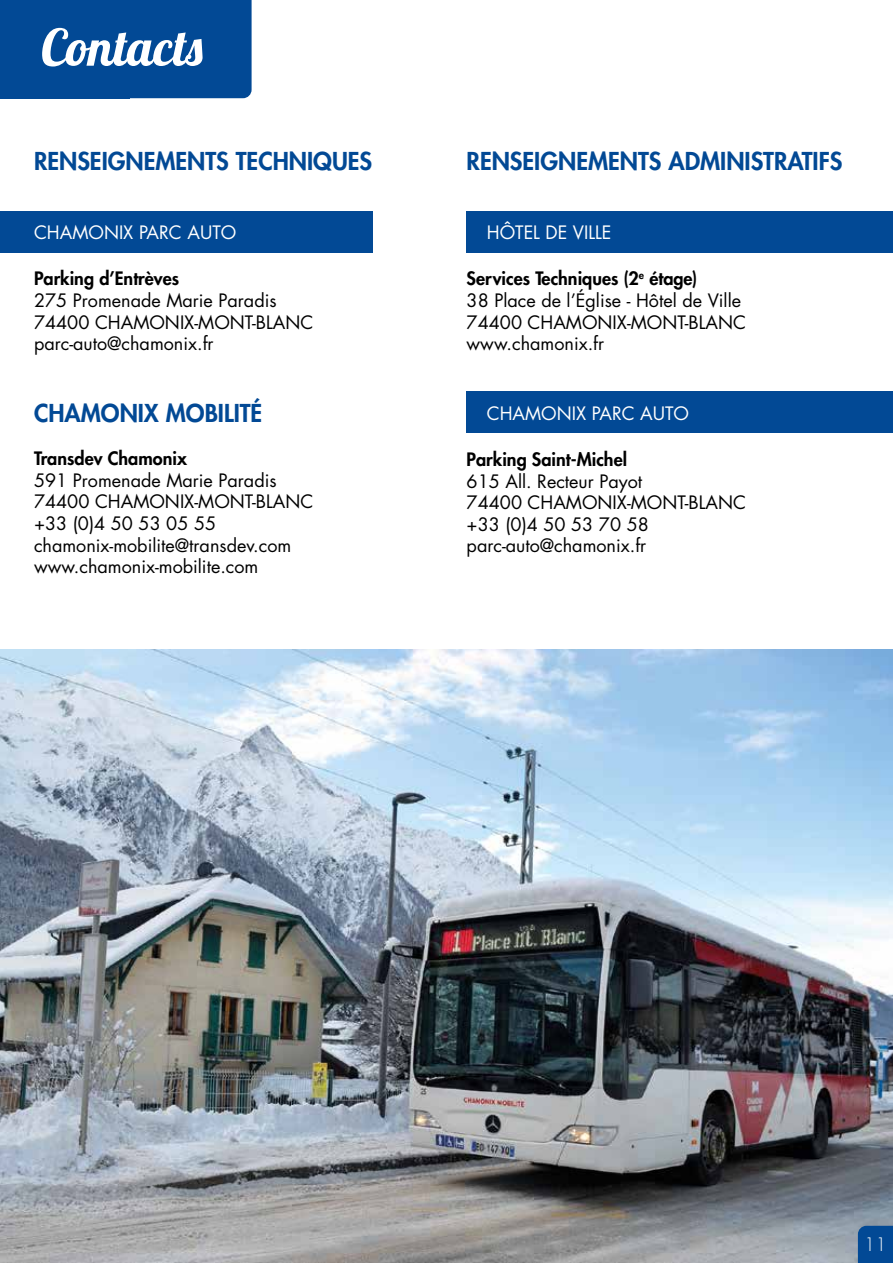
<style>
.page{position:relative;width:893px;height:1263px;background:#fff}
.page>*{position:absolute;margin:0;border:0;box-sizing:border-box;transform-origin:0 0}
.t1{font:50.4px "Lobster 1.4";color:#fff}
.t2{font:800 24px "Futura Std";color:#024995}
.t3{font:18px/21.6px "Futura Std";color:#000}
.t4{font:800 18px "Futura Std";color:#000}
.t5{font:18px "Futura Std";color:#fff}
.t6{font:300 18px "Futura Std";color:#fff}
.s1{font-weight:800}
</style>
<div class="page">
<img style="left:0;top:650px;width:893px;height:613px">
<div style="left:0;top:211px;width:372px;height:42px;background:#024995"></div>
<div style="left:467px;top:391px;width:426px;height:42px;background:#024995"></div>
<div style="left:467px;top:211px;width:426px;height:42px;background:#024995"></div>
<div style="left:129px;top:0;width:123px;height:98px;background:#024995"></div>
<div style="left:0;top:0;width:129px;height:98px;background:#024995"></div>
<svg style="left:858px;top:1226px;width:35px;height:37px"></svg>
<h1 class="t1" style="left:41px;top:15px;width:163px">Contacts</h1>
<h2 class="t2" style="left:34px;top:146px;width:340px">RENSEIGNEMENTS TECHNIQUES</h2>
<p class="t5" style="left:34px;top:221px;width:204px">CHAMONIX PARC AUTO</p>
<p class="t4" style="left:34px;top:267px;width:147px">Parking d’Entrèves</p>
<p class="t3" style="left:34px;top:290px;width:281px">275 Promenade Marie Paradis<br>74400 CHAMONIX-MONT-BLANC parc-auto@chamonix.fr</p>
<h2 class="t2" style="left:34px;top:398px;width:230px">CHAMONIX MOBILITÉ</h2>
<p class="t4" style="left:34px;top:447px;width:154px">Transdev Chamonix</p>
<p class="t3" style="left:34px;top:469px;width:281px">591 Promenade Marie Paradis<br>74400 CHAMONIX-MONT-BLANC +33 (0)4 50 53 05 55 chamonix-mobilite@transdev.com www.chamonix-mobilite.com</p>
<h2 class="t2" style="left:467px;top:146px;width:377px">RENSEIGNEMENTS ADMINISTRATIFS</h2>
<p class="t5" style="left:487px;top:221px;width:126px">HÔTEL DE VILLE</p>
<p class="t3" style="left:467px;top:268px;width:281px"><span class="s1">Services Techniques (2</span><sup>e</sup> <span class="s1">étage)<br></span>38 Place de l’Église - Hôtel de Ville<br>74400 CHAMONIX-MONT-BLANC www.chamonix.fr</p>
<p class="t5" style="left:487px;top:402px;width:204px">CHAMONIX PARC AUTO</p>
<p class="t4" style="left:467px;top:448px;width:162px">Parking Saint-Michel</p>
<p class="t3" style="left:467px;top:470px;width:281px">615 All. Recteur Payot<br>74400 CHAMONIX-MONT-BLANC +33 (0)4 50 53 70 58 parc-auto@chamonix.fr</p>
<p class="t6" style="left:864px;top:1233px;width:24px">11</p>
</div>
